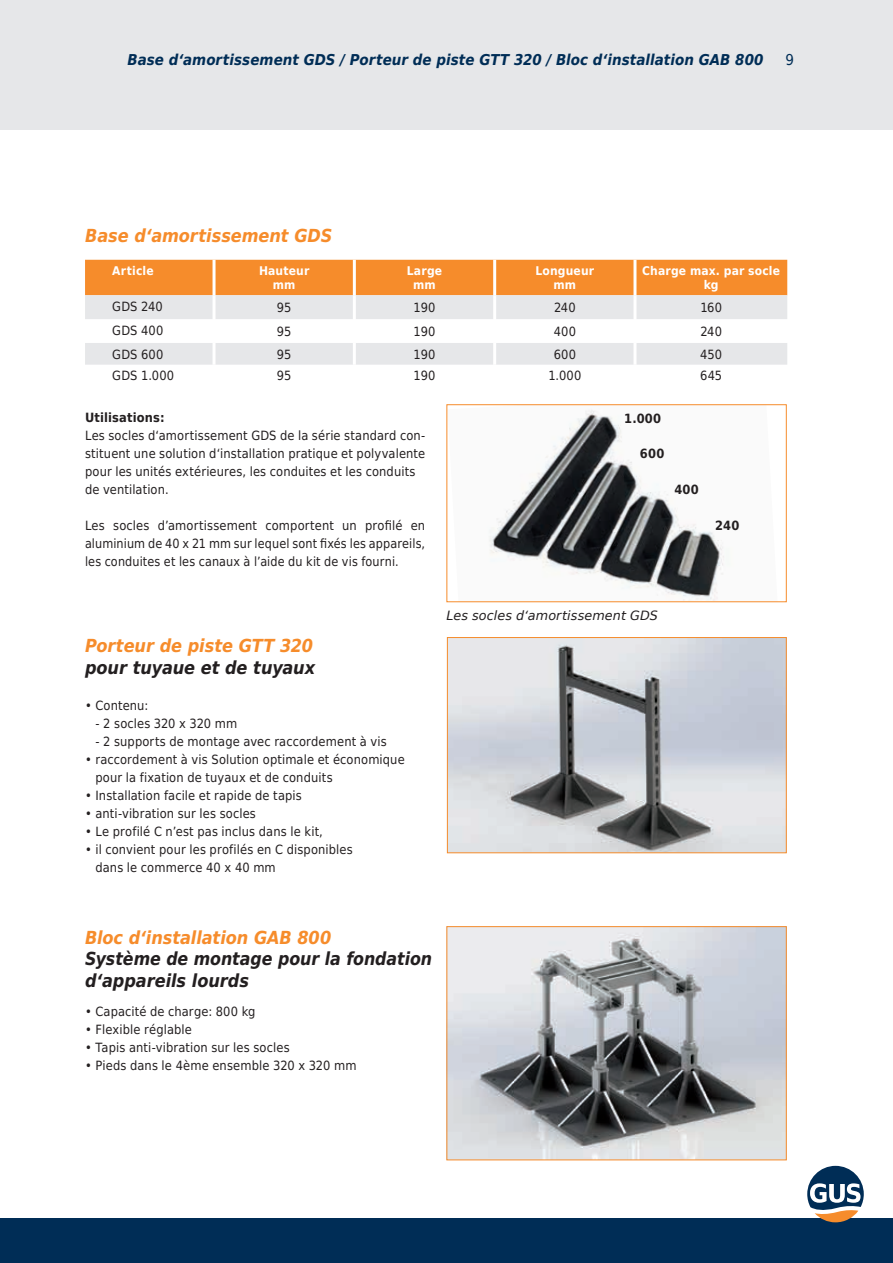
<style>
.page{position:relative;width:893px;height:1263px;background:#fff}
.page>*{position:absolute;margin:0;border:0;box-sizing:border-box;transform-origin:0 0}
.t1{font:italic 700 18px/21.6px "DejaVu Sans Condensed";letter-spacing:-.005em;color:#231f20}
.t2{font:italic 700 18px "DejaVu Sans Condensed";letter-spacing:-.005em;color:#f68c2b}
.t3{font:italic 700 15px "DejaVu Sans Condensed";color:#002d56}
.t4{font:15px "DejaVu Sans Condensed";color:#002d56}
.t5{font:12.75px/18px "DejaVu Sans Condensed";letter-spacing:.01em;color:#231f20}
.t6{font:700 12.75px "DejaVu Sans Condensed";letter-spacing:.015em;color:#231f20}
.t7{font:italic 12.75px "DejaVu Sans";letter-spacing:.01em;color:#231f20}
.t8{font:700 12px/14.4px "DejaVu Sans Condensed";letter-spacing:.015em;color:#fff;text-align:center}
</style>
<div class="page">
<div style="left:0;top:1218px;width:893px;height:45px;background:#002d56"></div>
<svg style="left:807px;top:1166px;width:57px;height:56px"></svg>
<div style="left:0;top:0;width:893px;height:130px;background:#e6e7e9"></div>
<div style="left:85px;top:260px;width:702px;height:35px;background:#f68c2b"></div>
<svg style="left:85px;top:295px;width:702px;height:70px;fill:#e6e7e9"></svg>
<hr style="left:213px;top:260px;width:3px;height:35px;background:#fff">
<hr style="left:353px;top:260px;width:3px;height:35px;background:#fff">
<hr style="left:493px;top:260px;width:3px;height:35px;background:#fff">
<hr style="left:633px;top:260px;width:3px;height:35px;background:#fff">
<hr style="left:213px;top:295px;width:3px;height:24px;background:#fff">
<hr style="left:353px;top:295px;width:3px;height:24px;background:#fff">
<hr style="left:493px;top:295px;width:3px;height:24px;background:#fff">
<hr style="left:633px;top:295px;width:3px;height:24px;background:#fff">
<hr style="left:213px;top:319px;width:3px;height:24px;background:#fff">
<hr style="left:353px;top:319px;width:3px;height:24px;background:#fff">
<hr style="left:493px;top:319px;width:3px;height:24px;background:#fff">
<hr style="left:633px;top:319px;width:3px;height:24px;background:#fff">
<hr style="left:213px;top:343px;width:3px;height:22px;background:#fff">
<hr style="left:353px;top:343px;width:3px;height:22px;background:#fff">
<hr style="left:493px;top:343px;width:3px;height:22px;background:#fff">
<hr style="left:633px;top:343px;width:3px;height:22px;background:#fff">
<img style="left:449px;top:639px;width:336px;height:212px">
<div style="left:447px;top:637px;width:340px;height:216px;border:1px solid #f68c2b"></div>
<img style="left:448px;top:928px;width:337px;height:230px">
<div style="left:446px;top:926px;width:341px;height:234px;border:1px solid #f68c2b"></div>
<img style="left:489px;top:410px;width:235px;height:190px">
<div style="left:446px;top:404px;width:341px;height:198px;border:1px solid #f68c2b"></div>
<p class="t3" style="left:127px;top:49px;width:638px">Base d‘amortissement GDS / Porteur de piste GTT 320 / Bloc d‘installation GAB 800</p>
<p class="t4" style="left:785px;top:48px;width:10px">9</p>
<h1 class="t2" style="left:85px;top:221px;width:248px">Base d‘amortissement GDS</h1>
<p class="t8" style="left:112px;top:263px;width:43px">Article</p>
<p class="t8" style="left:259px;top:263px;width:52px">Hauteur mm</p>
<p class="t8" style="left:407px;top:263px;width:37px">Large mm</p>
<p class="t8" style="left:535px;top:263px;width:60px">Longueur mm</p>
<p class="t8" style="left:642px;top:263px;width:139px">Charge max. par socle kg</p>
<p class="t5" style="left:112px;top:297px;width:52px">GDS 240</p>
<p class="t5" style="left:277px;top:298px;width:16px">95</p>
<p class="t5" style="left:414px;top:298px;width:23px">190</p>
<p class="t5" style="left:554px;top:298px;width:23px">240</p>
<p class="t5" style="left:700px;top:298px;width:23px">160</p>
<p class="t5" style="left:112px;top:321px;width:53px">GDS 400</p>
<p class="t5" style="left:277px;top:322px;width:16px">95</p>
<p class="t5" style="left:414px;top:322px;width:23px">190</p>
<p class="t5" style="left:554px;top:322px;width:24px">400</p>
<p class="t5" style="left:700px;top:322px;width:23px">240</p>
<p class="t5" style="left:112px;top:344px;width:53px">GDS 600</p>
<p class="t5" style="left:277px;top:344px;width:16px">95</p>
<p class="t5" style="left:414px;top:344px;width:23px">190</p>
<p class="t5" style="left:554px;top:344px;width:24px">600</p>
<p class="t5" style="left:700px;top:344px;width:23px">450</p>
<p class="t5" style="left:112px;top:366px;width:63px">GDS 1.000</p>
<p class="t5" style="left:277px;top:366px;width:16px">95</p>
<p class="t5" style="left:414px;top:366px;width:23px">190</p>
<p class="t5" style="left:548px;top:366px;width:35px">1.000</p>
<p class="t5" style="left:700px;top:366px;width:23px">645</p>
<p class="t6" style="left:85px;top:407px;width:81px">Utilisations:</p>
<p class="t5" style="left:85px;top:426px;width:342px">Les socles d‘amortissement GDS de la série standard con&shy;stituent une solution d‘installation pratique et polyvalente pour les unités extérieures, les conduites et les conduits de ventilation.</p>
<p class="t5" style="left:85px;top:516px;width:342px;text-align:justify">Les socles d’amortissement comportent un profilé en aluminium de 40 x 21 mm sur lequel sont fixés les appareils, les conduites et les canaux à l’aide du kit de vis fourni.</p>
<h1 class="t2" style="left:85px;top:632px;width:229px">Porteur de piste GTT 320</h1>
<h1 class="t1" style="left:85px;top:656px;width:232px">pour tuyaue et de tuyaux</h1>
<p class="t5" style="left:85px;top:696px;width:65px">• Contenu:</p>
<p class="t5" style="left:95px;top:714px;width:143px">- 2 socles 320 x 320 mm</p>
<p class="t5" style="left:95px;top:732px;width:293px">- 2 supports de montage avec raccordement à vis</p>
<p class="t5" style="left:95px;top:750px;width:311px;text-indent:-10px">• raccordement à vis Solution optimale et économique pour la fixation de tuyaux et de conduits</p>
<p class="t5" style="left:85px;top:786px;width:218px">• Installation facile et rapide de tapis</p>
<p class="t5" style="left:85px;top:804px;width:172px">• anti-vibration sur les socles</p>
<p class="t5" style="left:85px;top:822px;width:239px">• Le profilé C n’est pas inclus dans le kit,</p>
<p class="t5" style="left:95px;top:840px;width:259px;text-indent:-10px">• il convient pour les profilés en C disponibles dans le commerce 40 x 40 mm</p>
<p class="t6" style="left:624px;top:408px;width:38px">1.000</p>
<p class="t6" style="left:640px;top:443px;width:26px">600</p>
<p class="t6" style="left:674px;top:479px;width:26px">400</p>
<p class="t6" style="left:715px;top:515px;width:26px">240</p>
<p class="t7" style="left:446px;top:606px;width:213px">Les socles d‘amortissement GDS</p>
<h1 class="t2" style="left:85px;top:923px;width:248px">Bloc d‘installation GAB 800</h1>
<h1 class="t1" style="left:85px;top:948px;width:349px">Système de montage pour la fondation d‘appareils lourds</h1>
<p class="t5" style="left:85px;top:1002px;width:172px">• Capacité de charge: 800 kg</p>
<p class="t5" style="left:85px;top:1020px;width:108px">• Flexible réglable</p>
<p class="t5" style="left:85px;top:1038px;width:206px">• Tapis anti-vibration sur les socles</p>
<p class="t5" style="left:85px;top:1056px;width:273px">• Pieds dans le 4ème ensemble 320 x 320 mm</p>
</div>
